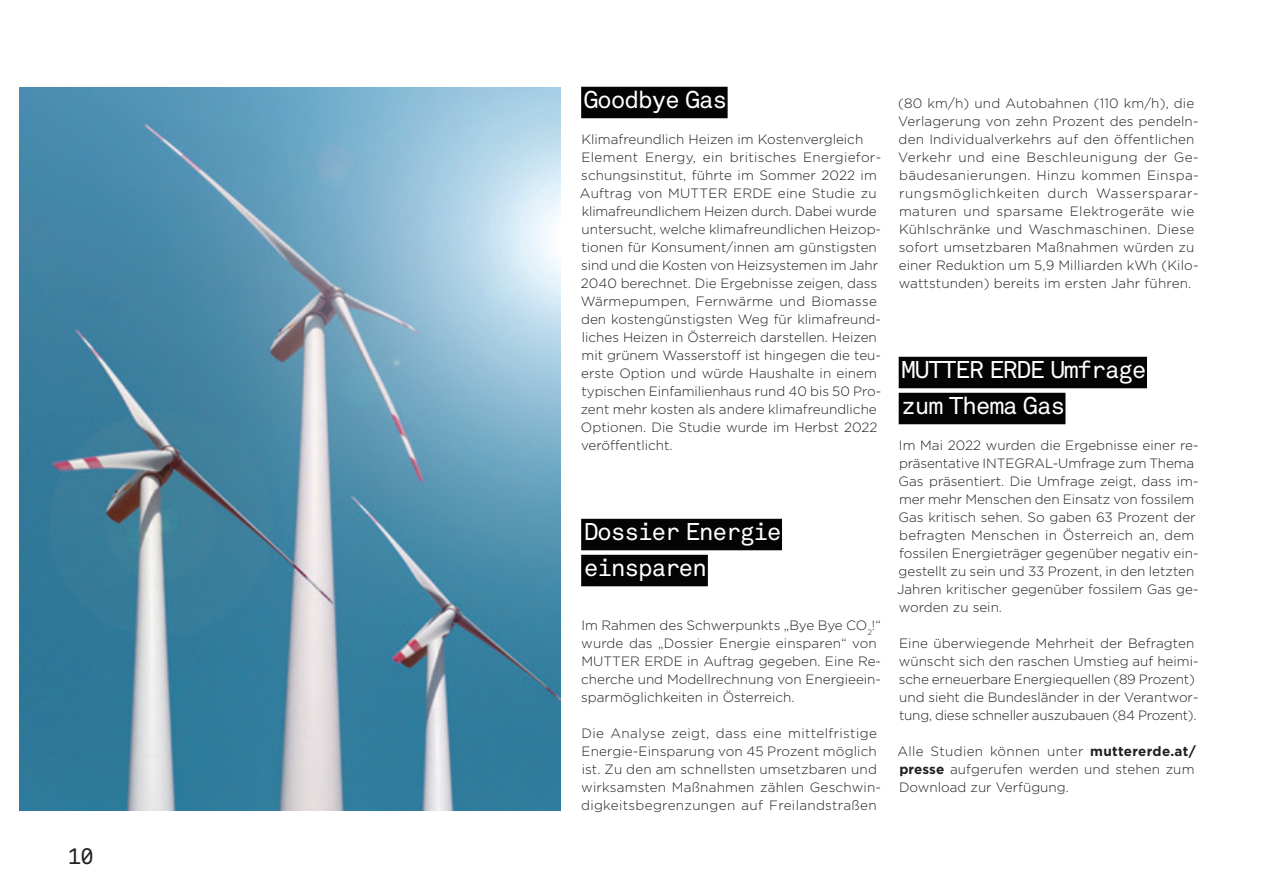
<style>
.page{position:relative;width:1263px;height:893px;background:#fff}
.page>*{position:absolute;margin:0;border:0;box-sizing:border-box;transform-origin:0 0}
.t1{font:24px/36px "Akkurat Mono Pro";letter-spacing:-.055em;color:#fff}
.t2{font:22.5px "Akkurat Mono Pro";color:#231f20}
.t3{font:300 13.5px/18px "Gotham";color:#231f20}
.s1{font-weight:700}
</style>
<div class="page">
<div style="left:581px;top:87px;width:147px;height:31px;background:#040404"></div>
<div style="left:581px;top:519px;width:201px;height:31px;background:#040404"></div>
<div style="left:581px;top:555px;width:127px;height:31px;background:#040404"></div>
<div style="left:899px;top:357px;width:248px;height:31px;background:#040404"></div>
<div style="left:899px;top:393px;width:166px;height:31px;background:#040404"></div>
<img style="left:19px;top:88px;width:542px;height:722px">
<h2 class="t2" style="left:67px;top:843px;width:28px">10</h2>
<h1 class="t1" style="left:584px;top:82px;width:145px">Goodbye Gas</h1>
<p class="t3" style="left:580px;top:130px;width:303px">Klimafreundlich Heizen im Kostenvergleich Element Energy, ein britisches Energiefor&shy;schungsinstitut, führte im Sommer 2022 im Auftrag von MUTTER ERDE eine Studie zu klimafreundlichem Heizen durch. Dabei wurde untersucht, welche klimafreundlichen Heizop&shy;tionen für Konsument/innen am günstigsten sind und die Kosten von Heizsystemen im Jahr 2040 berechnet. Die Ergebnisse zeigen, dass Wärmepumpen, Fernwärme und Biomasse den kostengünstigsten Weg für klimafreund&shy;liches Heizen in Österreich darstellen. Heizen mit grünem Wasserstoff ist hingegen die teu&shy;erste Option und würde Haushalte in einem typischen Einfamilienhaus rund 40 bis 50 Pro&shy;zent mehr kosten als andere klimafreundliche Optionen. Die Studie wurde im Herbst 2022 veröffentlicht.</p>
<h1 class="t1" style="left:584px;top:514px;width:199px">Dossier Energie einsparen</h1>
<p class="t3" style="left:581px;top:616px;width:301px">Im Rahmen des Schwerpunkts „Bye Bye CO<sub>2</sub>!“ wurde das „Dossier Energie einsparen“ von MUTTER ERDE in Auftrag gegeben. Eine Re&shy;cherche und Modellrechnung von Energieein&shy;sparmöglichkeiten in Österreich.</p>
<p class="t3" style="left:581px;top:724px;width:301px">Die Analyse zeigt, dass eine mittelfristige Energie-Einsparung von 45 Prozent möglich ist. Zu den am schnellsten umsetzbaren und wirksamsten Maßnahmen zählen Geschwin&shy;digkeitsbegrenzungen auf Freilandstraßen</p>
<p class="t3" style="left:898px;top:94px;width:302px">(80 km/h) und Autobahnen (110 km/h), die Verlagerung von zehn Prozent des pendeln&shy;den Individualverkehrs auf den öffentlichen Verkehr und eine Beschleunigung der Ge&shy;bäudesanierungen. Hinzu kommen Einspa&shy;rungsmöglichkeiten durch Wassersparar&shy;maturen und sparsame Elektrogeräte wie Kühlschränke und Waschmaschinen. Diese sofort umsetzbaren Maßnahmen würden zu einer Reduktion um 5,9 Milliarden kWh (Kilo&shy;wattstunden) bereits im ersten Jahr führen.</p>
<h1 class="t1" style="left:901px;top:352px;width:247px">MUTTER ERDE Umfrage zum Thema Gas</h1>
<p class="t3" style="left:897px;top:436px;width:303px">Im Mai 2022 wurden die Ergebnisse einer re&shy;präsentative INTEGRAL-Umfrage zum Thema Gas präsentiert. Die Umfrage zeigt, dass im&shy;mer mehr Menschen den Einsatz von fossilem Gas kritisch sehen. So gaben 63 Prozent der befragten Menschen in Österreich an, dem fossilen Energieträger gegenüber negativ ein&shy;gestellt zu sein und 33 Prozent, in den letzten Jahren kritischer gegenüber fossilem Gas ge&shy;worden zu sein.</p>
<p class="t3" style="left:899px;top:634px;width:301px">Eine überwiegende Mehrheit der Befragten wünscht sich den raschen Umstieg auf heimi&shy;sche erneuerbare Energiequellen (89 Prozent) und sieht die Bundesländer in der Verantwor&shy;tung, diese schneller auszubauen (84 Prozent).</p>
<p class="t3" style="left:897px;top:742px;width:300px;text-align:justify">Alle Studien können unter <span class="s1">muttererde.at/ presse</span> aufgerufen werden und stehen zum Download zur Verfügung.</p>
</div>
